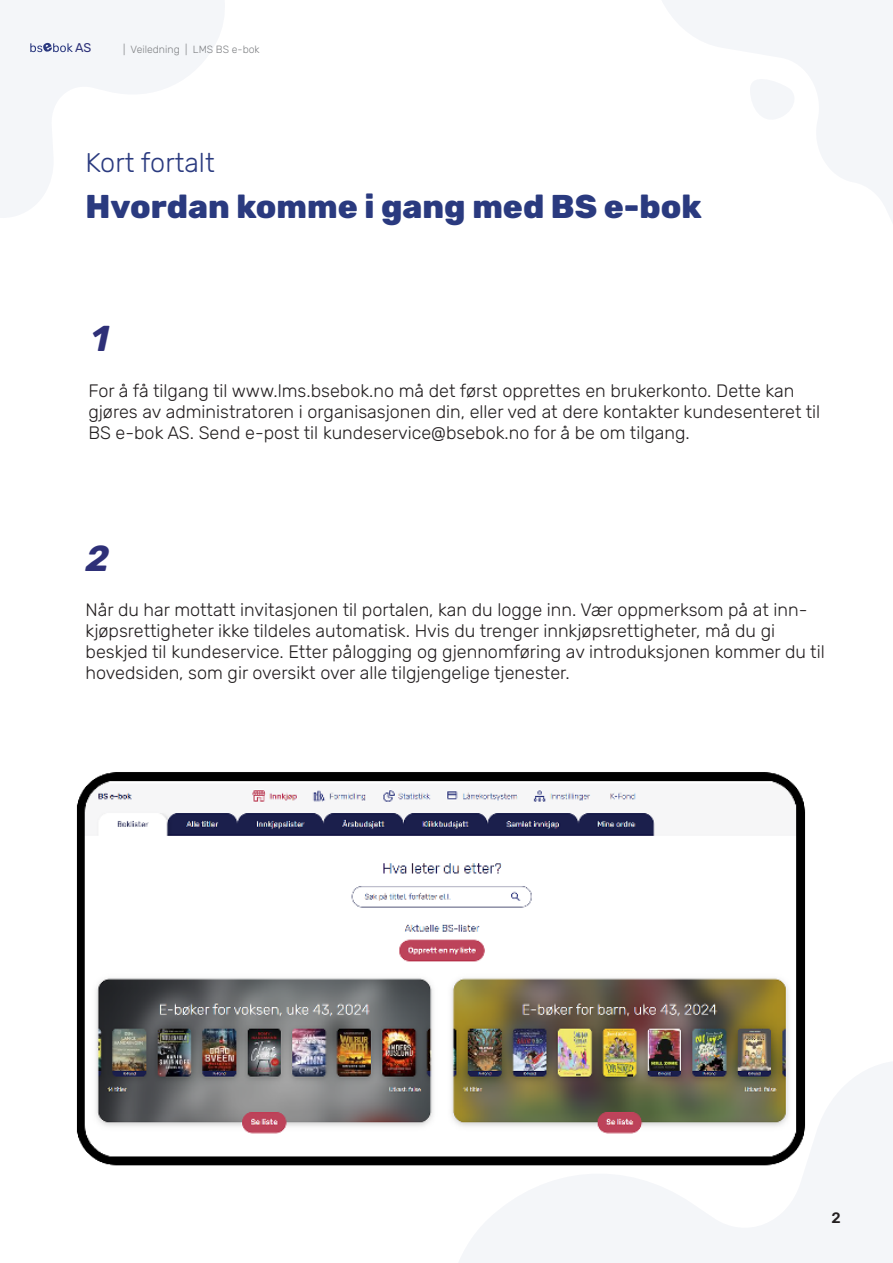
<style>
.page{position:relative;width:893px;height:1263px;background:#fff}
.page>*{position:absolute;margin:0;border:0;box-sizing:border-box;transform-origin:0 0}
.t1{font:italic 700 36px "Rubik";color:#2e3078}
.t2{font:800 33px "Rubik";color:#2a3a7f}
.t3{font:300 27px "Rubik";color:#2a3a7f}
.t4{font:300 18px/21px "Rubik";color:#231f20}
.t5{font:500 15px "Rubik";color:#231f20}
.t6{font:12.6px "Rubik";color:#2e3279}
.t7{font:300 10.5px "Rubik";color:#808285}
</style>
<div class="page">
<svg style="left:827px;top:1062px;width:66px;height:201px;fill:#f4f6f9"></svg>
<svg style="left:0;top:0;width:225px;height:218px;fill:#f4f6f9"></svg>
<svg style="left:662px;top:0;width:231px;height:222px"></svg>
<svg style="left:749px;top:71px;width:51px;height:51px"></svg>
<svg style="left:30px;top:43px;width:43px;height:9px"></svg>
<img style="left:76px;top:772px;width:751px;height:491px">
<p class="t6" style="left:75px;top:41px;width:18px">AS</p>
<p class="t7" style="left:123px;top:44px;width:138px">| Veiledning | LMS BS e-bok</p>
<p class="t3" style="left:86px;top:147px;width:131px">Kort fortalt</p>
<p class="t2" style="left:86px;top:187px;width:618px">Hvordan komme i gang med BS e-bok</p>
<p class="t1" style="left:91px;top:318px;width:19px">1</p>
<p class="t4" style="left:88px;top:380px;width:733px">For å få tilgang til www.lms.bsebok.no må det først opprettes en brukerkonto. Dette kan gjøres av administratoren i organisasjonen din, eller ved at dere kontakter kundesenteret til<br>BS e-bok AS. Send e-post til kundeservice@bsebok.no for å be om tilgang.</p>
<p class="t1" style="left:86px;top:537px;width:25px">2</p>
<p class="t4" style="left:86px;top:599px;width:741px">Når du har mottatt invitasjonen til portalen, kan du logge inn. Vær oppmerksom på at inn&shy;kjøpsrettigheter ikke tildeles automatisk. Hvis du trenger innkjøpsrettigheter, må du gi beskjed til kundeservice. Etter pålogging og gjennomføring av introduksjonen kommer du til hovedsiden, som gir oversikt over alle tilgjengelige tjenester.</p>
<p class="t5" style="left:831px;top:1209px;width:11px">2</p>
</div>
